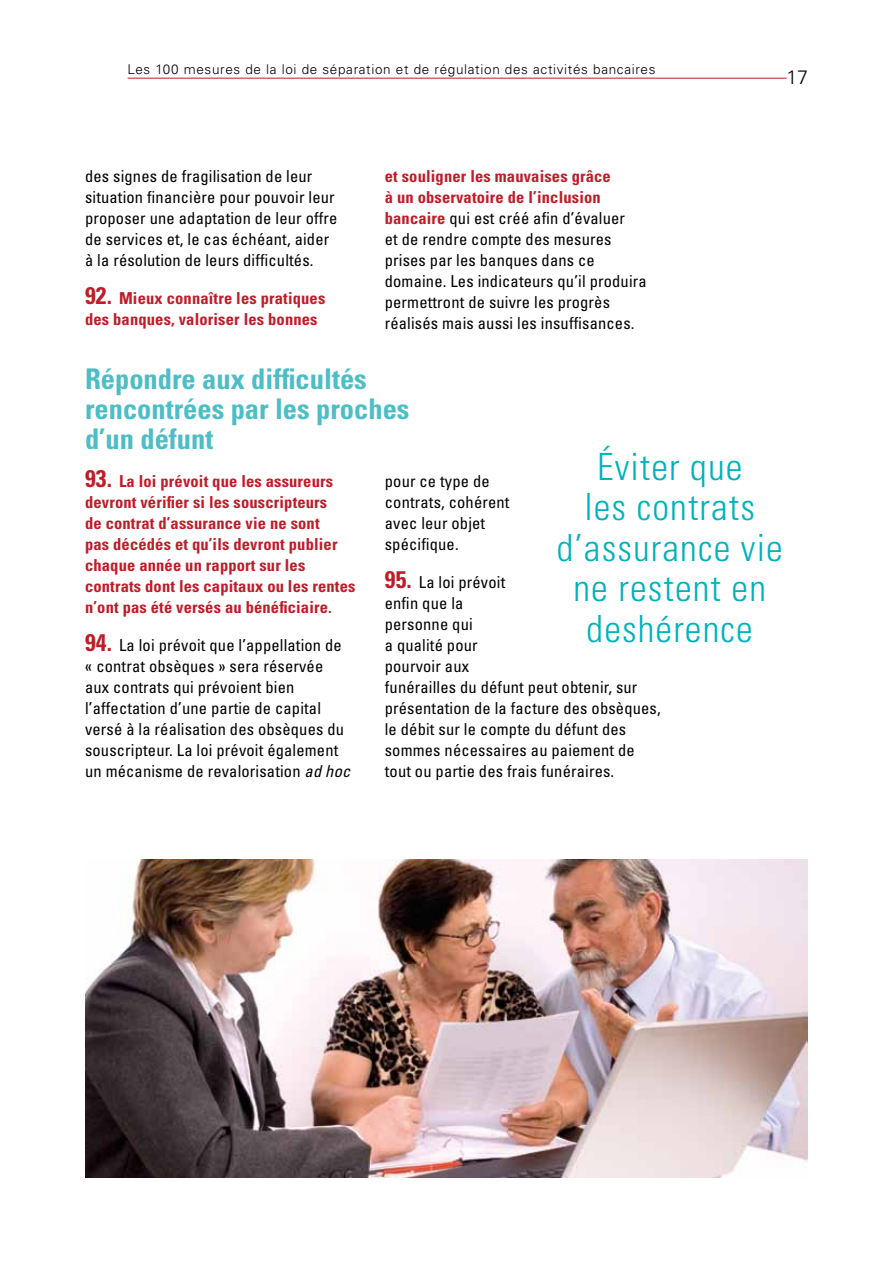
<style>
.page{position:relative;width:893px;height:1263px;background:#fff}
.page>*{position:absolute;margin:0;border:0;box-sizing:border-box;transform-origin:0 0}
.t1{font:300 condensed 37.5px/40.5px "Univers LT";letter-spacing:.03em;color:#00b2bb;text-align:center}
.t2{font:700 condensed 28.5px/30px "Univers LT";color:#4dbdc6}
.t3{font:300 19.5px "Univers LT";color:#000}
.t4{font:condensed 16.5px/21px "Univers LT";letter-spacing:.01em;color:#000}
.t5{font:700 condensed 16.5px/21px "Univers LT";letter-spacing:.01em;color:#be1d28}
.t6{font:300 13.5px "Univers LT";letter-spacing:.05em;color:#000}
.s1{font-size:24px}
.s2{font-weight:700;color:#be1d28}
.s3{font-weight:700;font-size:24px;color:#be1d28}
.s4{font-style:italic}
</style>
<div class="page">
<hr style="left:128px;top:78px;width:659px;height:1px;background:#be1d28">
<img style="left:85px;top:859px;width:723px;height:319px">
<p class="t6" style="left:128px;top:61px;width:529px">Les 100 mesures de la loi de séparation et de régulation des activités bancaires</p>
<p class="t3" style="left:787px;top:65px;width:23px">17</p>
<p class="t4" style="left:85px;top:165px;width:254px">des signes de fragilisation de leur situation financière pour pouvoir leur proposer une adaptation de leur offre de services et, le cas échéant, aider à la résolution de leurs difficultés.</p>
<p class="t5" style="left:85px;top:288px;width:242px"><span class="s1">92.</span> Mieux connaître les pratiques des banques, valoriser les bonnes</p>
<p class="t4" style="left:385px;top:165px;width:263px"><span class="s2">et souligner les mauvaises grâce<br>à un observatoire de l’inclusion bancaire</span> qui est créé afin d’évaluer<br>et de rendre compte des mesures prises par les banques dans ce domaine. Les indicateurs qu’il produira permettront de suivre les progrès réalisés mais aussi les insuffisances.</p>
<h2 class="t2" style="left:85px;top:364px;width:326px">Répondre aux difficultés rencontrées par les proches d’un défunt</h2>
<p class="t5" style="left:85px;top:470px;width:272px"><span class="s1">93.</span> La loi prévoit que les assureurs devront vérifier si les souscripteurs<br>de contrat d’assurance vie ne sont<br>pas décédés et qu’ils devront publier chaque année un rapport sur les contrats dont les capitaux ou les rentes n’ont pas été versés au bénéficiaire.</p>
<p class="t4" style="left:85px;top:634px;width:267px"><span class="s3">94.</span> La loi prévoit que l’appellation de « contrat obsèques » sera réservée aux contrats qui prévoient bien l’affectation d’une partie de capital versé à la réalisation des obsèques du souscripteur. La loi prévoit également un mécanisme de revalorisation <span class="s4">ad hoc</span></p>
<h1 class="t1" style="left:557px;top:446px;width:228px">Éviter que<br>les contrats d’assurance vie ne restent en deshérence</h1>
<p class="t4" style="left:385px;top:470px;width:126px">pour ce type de contrats, cohérent avec leur objet spécifique.</p>
<p class="t4" style="left:385px;top:571px;width:277px"><span class="s3">95.</span> La loi prévoit<br>enfin que la<br>personne qui<br>a qualité pour<br>pourvoir aux<br>funérailles du défunt peut obtenir, sur présentation de la facture des obsèques, le débit sur le compte du défunt des sommes nécessaires au paiement de tout ou partie des frais funéraires.</p>
</div>
